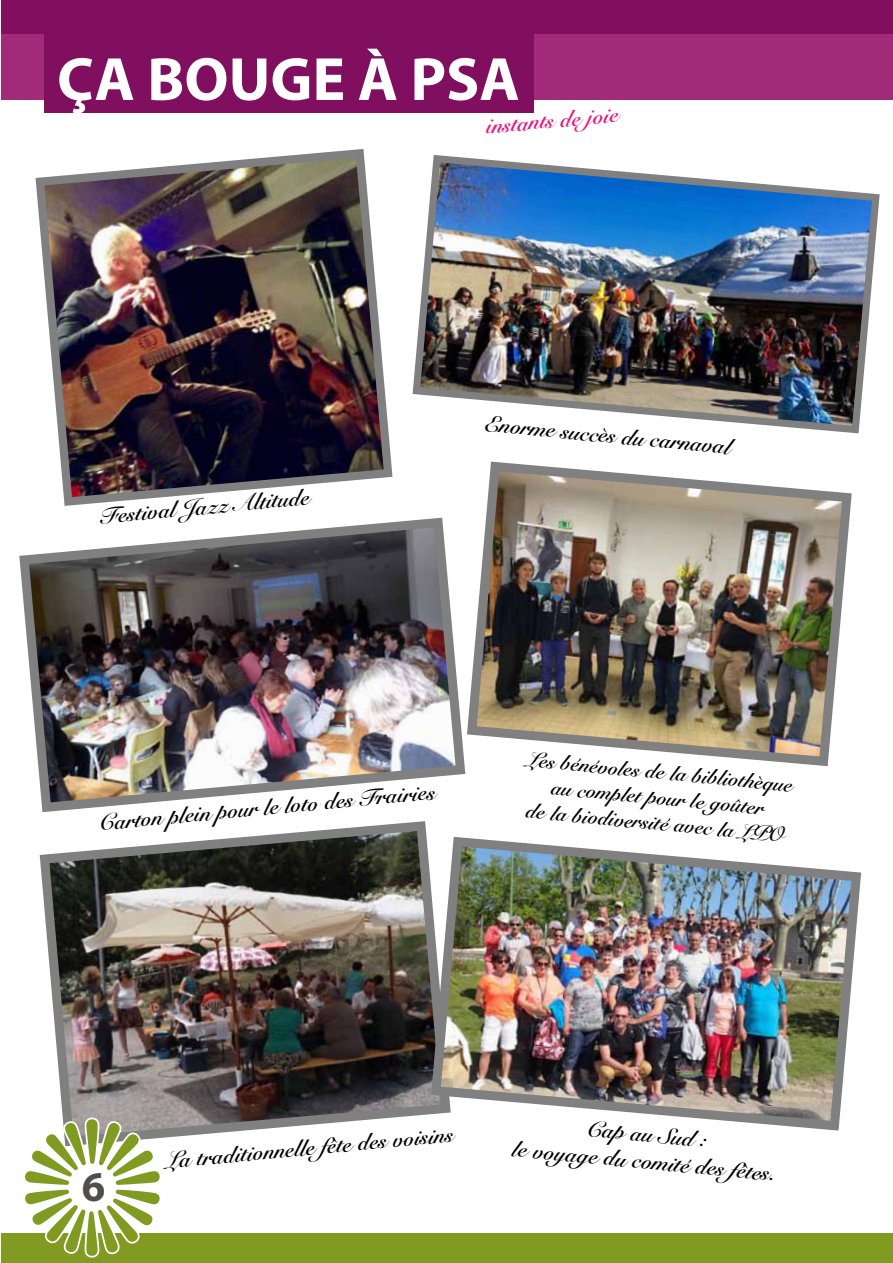
<style>
.page{position:relative;width:893px;height:1263px;background:#fff}
.page>*{position:absolute;margin:0;border:0;box-sizing:border-box;transform-origin:0 0}
.t1{font:700 61.5px "Myriad Pro";color:#fff}
.t2{font:700 42.45px "Myriad Pro";color:#2d2929}
.t3{font:700 22.5px/27.2px "Snell Roundhand";color:#000;text-align:center}
.t4{font:700 22.5px "Snell Roundhand";color:#e4147d}
.t5{font:700 21px/25.3px "Snell Roundhand";color:#000;text-align:center}
</style>
<div class="page">
<img style="left:35px;top:149px;width:358px;height:357px">
<img style="left:412px;top:155px;width:468px;height:279px">
<img style="left:470px;top:461px;width:382px;height:306px">
<img style="left:39px;top:821px;width:387px;height:317px">
<img style="left:426px;top:832px;width:436px;height:299px">
<img style="left:19px;top:517px;width:451px;height:295px">
<div style="left:1px;top:1233px;width:892px;height:30px;background:#809a22"></div>
<svg style="left:25px;top:1117px;width:138px;height:141px"></svg>
<div style="left:1px;top:0;width:892px;height:99px;background:#a12b78"></div>
<div style="left:1px;top:0;width:892px;height:33px;background:#800f60"></div>
<div style="left:45px;top:21px;width:489px;height:92px;background:#800f60"></div>
<h1 class="t1" style="left:57px;top:39px;width:464px">ÇA BOUGE À PSA</h1>
<p class="t4" style="left:484px;top:106px;width:134px;rotate:-5deg">instants de joie</p>
<p class="t3" style="left:99px;top:501px;width:212px;rotate:-5deg">Festival Jazz Altitude</p>
<p class="t3" style="left:486px;top:410px;width:249px;rotate:5deg">Enorme succès du carnaval</p>
<p class="t3" style="left:98px;top:808px;width:339px;rotate:-5deg">Carton plein pour le loto des Frairies</p>
<p class="t5" style="left:528px;top:747px;width:268px;rotate:5deg">Les bénévoles de la bibliothèque au complet pour le goûter<br>de la biodiversité avec la LPO</p>
<h2 class="t2" style="left:81px;top:1159px;width:25px">6</h2>
<p class="t3" style="left:165px;top:1146px;width:290px;rotate:-5deg">La traditionnelle fête des voisins</p>
<p class="t3" style="left:516px;top:1108px;width:266px;rotate:5deg">Cap au Sud :<br>le voyage du comité des fêtes.</p>
</div>
